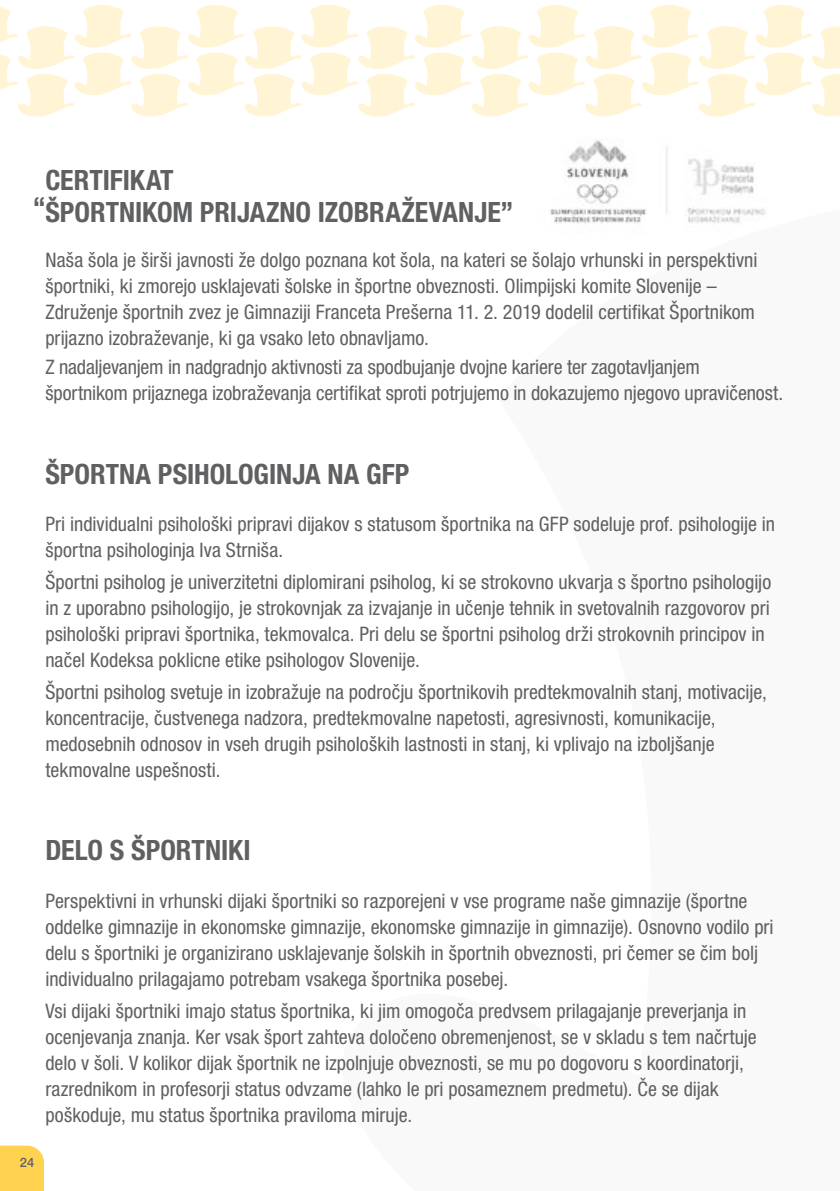
<style>
.page{position:relative;width:840px;height:1191px;background:#fff}
.page>*{position:absolute;margin:0;border:0;box-sizing:border-box;transform-origin:0 0}
.t1{font:700 condensed 28px/32px "Helvetica Neue LTW1 G";color:#5f6062}
.t2{font:condensed 20px/26px "Helvetica Neue LTW1 G";color:#5f6062}
.t3{font:500 13px "Helvetica Neue LTW1 G";color:#5f6062}
</style>
<div class="page">
<img style="left:566px;top:140px;width:188px;height:47px">
<div style="left:0;top:1145px;width:44px;height:46px;background:#ffd24f"></div>
<svg style="left:550px;top:187px;width:216px;height:37px"></svg>
<svg style="left:0;top:4px;width:839px;height:113px"></svg>
<h1 class="t1" style="left:45px;top:164px;width:469px">CERTIFIKAT<br>ŠPORTNIKOM PRIJAZNO IZOBRAŽEVANJE”</h1>
<p class="t2" style="left:45px;top:247px;width:713px">Naša šola je širši javnosti že dolgo poznana kot šola, na kateri se šolajo vrhunski in perspektivni športniki, ki zmorejo usklajevati šolske in športne obveznosti. Olimpijski komite Slovenije – Združenje športnih zvez je Gimnaziji Franceta Prešerna 11. 2. 2019 dodelil certifikat Športnikom prijazno izobraževanje, ki ga vsako leto obnavljamo.</p>
<p class="t2" style="left:45px;top:354px;width:738px">Z nadaljevanjem in nadgradnjo aktivnosti za spodbujanje dvojne kariere ter zagotavljanjem športnikom prijaznega izobraževanja certifikat sproti potrjujemo in dokazujemo njegovo upravičenost.</p>
<h1 class="t1" style="left:33px;top:191px;width:14px">“</h1>
<h1 class="t1" style="left:45px;top:458px;width:365px">ŠPORTNA PSIHOLOGINJA NA GFP</h1>
<p class="t2" style="left:45px;top:511px;width:730px">Pri individualni psihološki pripravi dijakov s statusom športnika na GFP sodeluje prof. psihologije in športna psihologinja Iva Strniša.</p>
<p class="t2" style="left:45px;top:569px;width:727px">Športni psiholog je univerzitetni diplomirani psiholog, ki se strokovno ukvarja s športno psihologijo in z uporabno psihologijo, je strokovnjak za izvajanje in učenje tehnik in svetovalnih razgovorov pri psihološki pripravi športnika, tekmovalca. Pri delu se športni psiholog drži strokovnih principov in načel Kodeksa poklicne etike psihologov Slovenije.</p>
<p class="t2" style="left:45px;top:678px;width:722px">Športni psiholog svetuje in izobražuje na področju športnikovih predtekmovalnih stanj, motivacije, koncentracije, čustvenega nadzora, predtekmovalne napetosti, agresivnosti, komunikacije, medosebnih odnosov in vseh drugih psiholoških lastnosti in stanj, ki vplivajo na izboljšanje tekmovalne uspešnosti.</p>
<h1 class="t1" style="left:45px;top:834px;width:207px">DELO S ŠPORTNIKI</h1>
<p class="t2" style="left:45px;top:888px;width:729px">Perspektivni in vrhunski dijaki športniki so razporejeni v vse programe naše gimnazije (športne oddelke gimnazije in ekonomske gimnazije, ekonomske gimnazije in gimnazije). Osnovno vodilo pri delu s športniki je organizirano usklajevanje šolskih in športnih obveznosti, pri čemer se čim bolj individualno prilagajamo potrebam vsakega športnika posebej.</p>
<p class="t2" style="left:45px;top:997px;width:712px">Vsi dijaki športniki imajo status športnika, ki jim omogoča predvsem prilagajanje preverjanja in ocenjevanja znanja. Ker vsak šport zahteva določeno obremenjenost, se v skladu s tem načrtuje delo v šoli. V kolikor dijak športnik ne izpolnjuje obveznosti, se mu po dogovoru s koordinatorji, razrednikom in profesorji status odvzame (lahko le pri posameznem predmetu). Če se dijak poškoduje, mu status športnika praviloma miruje.</p>
<p class="t3" style="left:20px;top:1154px;width:16px">24</p>
</div>
